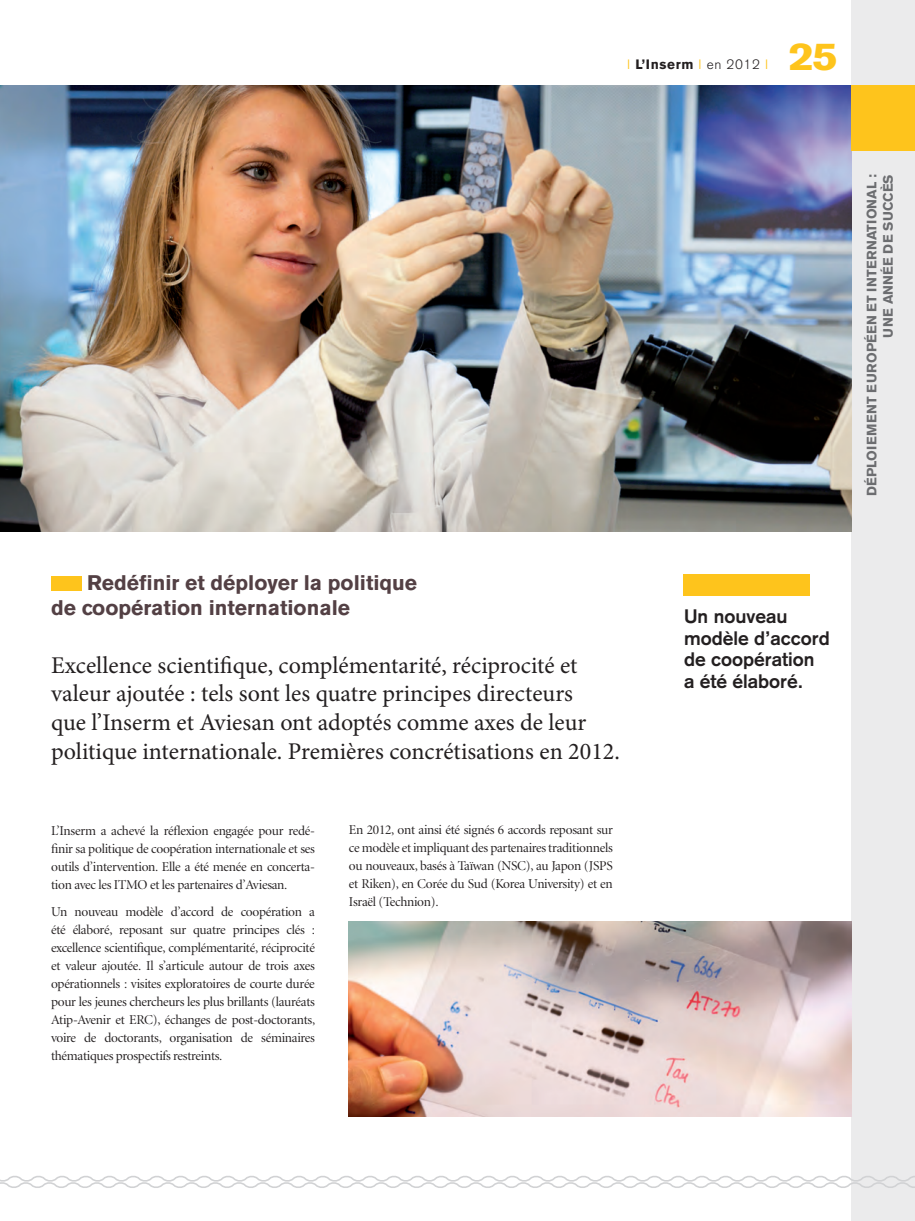
<style>
.page{position:relative;width:915px;height:1221px;background:#fff}
.page>*{position:absolute;margin:0;border:0;box-sizing:border-box;transform-origin:0 0}
.t1{font:700 38.7px "Akzidenz Grotesk BE";color:#fec41c;scale:1.2 1}
.t2{font:24px/28.8px "Minion Pro";color:#231f20}
.t3{font:700 21px/25.2px "Akzidenz Grotesk BE";color:#534044}
.t4{font:700 19.2px/21.6px "Akzidenz Grotesk";color:#231f20}
.t5{font:13.5px/18px "Minion Display";letter-spacing:-.02em;color:#231f20;text-align:justify}
.t6{font:700 13.5px/16.2px "Akzidenz Grotesk BE";color:#6c6d70;text-align:right}
.t7{font:700 13.5px "Akzidenz Grotesk BE";letter-spacing:.05em;color:#231f20}
.s1{font-weight:300;color:#fec41c}
.s2{font-weight:300}
</style>
<div class="page">
<div style="left:850px;top:0;width:64px;height:1220px;background:#ebebec"></div>
<svg style="left:0;top:1173px;width:914px;height:17px"></svg>
<img style="left:0;top:85px;width:850px;height:446px">
<img style="left:349px;top:921px;width:501px;height:195px">
<div style="left:850px;top:85px;width:64px;height:66px;background:#fec41c"></div>
<div style="left:51px;top:576px;width:30px;height:14px;background:#fec41c"></div>
<div style="left:682px;top:574px;width:127px;height:21px;background:#fec41c"></div>
<p class="t7" style="left:627px;top:57px;width:142px"><span class="s1">I</span> L’Inserm <span class="s1">I</span> <span class="s2">en 2012</span> <span class="s1">I</span></p>
<h1 class="t1" style="left:788px;top:34px;width:43px">25</h1>
<h3 class="t3" style="left:51px;top:570px;width:367px;text-indent:36px">Redéfinir et déployer la politique de coopération internationale</h3>
<p class="t2" style="left:51px;top:650px;width:570px">Excellence scientifique, complémentarité, réciprocité et valeur ajoutée : tels sont les quatre principes directeurs<br>que l’Inserm et Aviesan ont adoptés comme axes de leur politique internationale. Premières concrétisations en 2012.</p>
<p class="t5" style="left:51px;top:822px;width:265px">L’Inserm a achevé la réflexion engagée pour redé&shy;finir sa politique de coopération internationale et ses outils d’intervention. Elle a été menée en concerta&shy;tion avec les ITMO et les partenaires d’Aviesan.</p>
<p class="t5" style="left:51px;top:903px;width:266px">Un nouveau modèle d’accord de coopération a été élaboré, reposant sur quatre principes clés : excellence scientifique, complémentarité, réciprocité et valeur ajoutée. Il s’articule autour de trois axes opérationnels : visites exploratoires de courte durée pour les jeunes chercheurs les plus brillants (lauréats Atip-Avenir et ERC), échanges de post-doctorants, voire de doctorants, organisation de séminaires thématiques prospectifs restreints.</p>
<p class="t5" style="left:349px;top:821px;width:265px">En 2012, ont ainsi été signés 6 accords reposant sur ce modèle et impliquant des partenaires traditionnels ou nouveaux, basés à Taïwan (NSC), au Japon (JSPS et Riken), en Corée du Sud (Korea University) et en Israël (Technion).</p>
<p class="t6" style="left:863px;top:495px;width:323px;rotate:-90deg">Déploiement européen et international : une année de succès</p>
<h3 class="t4" style="left:684px;top:605px;width:147px">Un nouveau modèle d’accord de coopération<br>a été élaboré.</h3>
</div>
